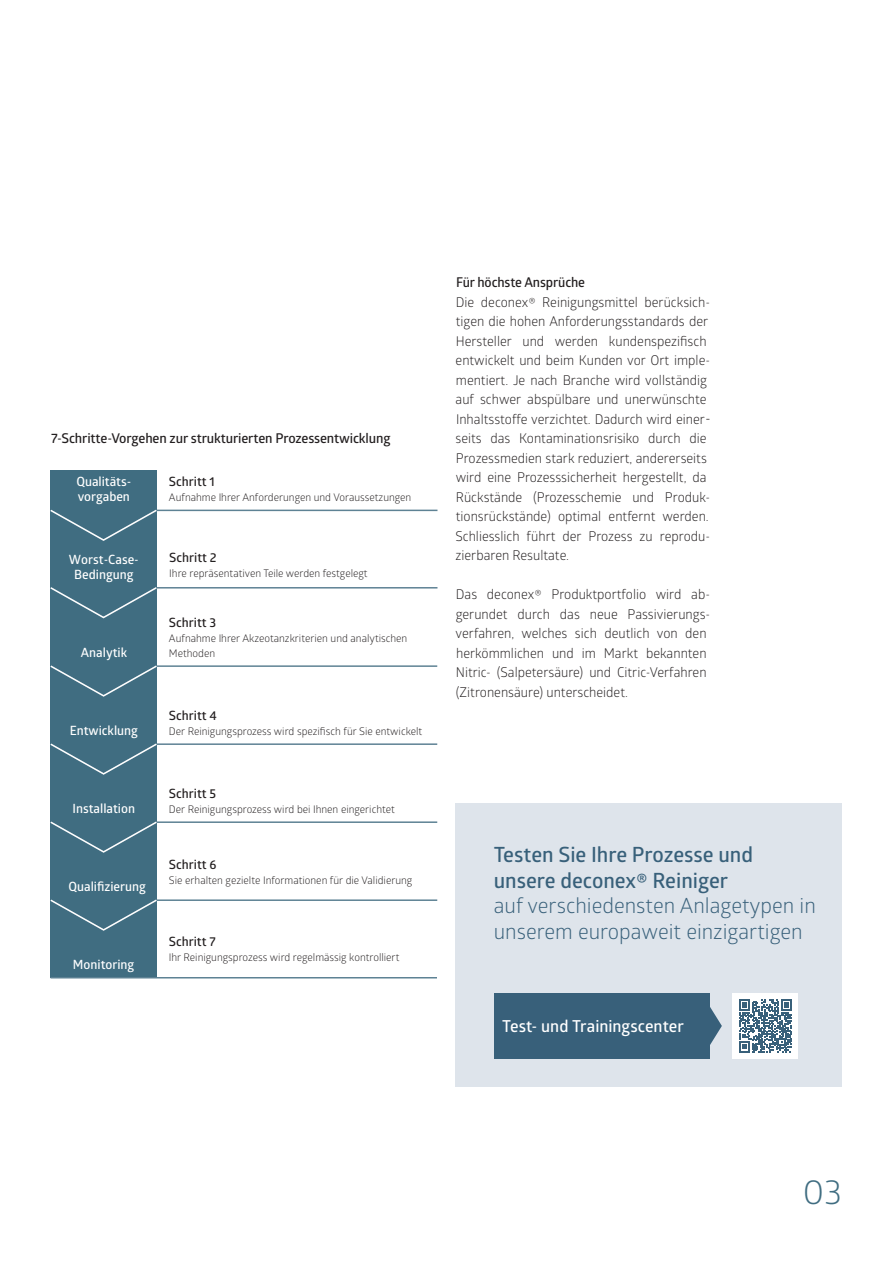
<style>
.page{position:relative;width:893px;height:1263px;background:#fff}
.page>*{position:absolute;margin:0;border:0;box-sizing:border-box;transform-origin:0 0}
.t1{font:34.5px "Glober";color:#406d81}
.t2{font:21px/25.5px "Glober";color:#38607a}
.t3{font:600 21px/25.5px "Glober";color:#38607a}
.t4{font:600 16.5px "Glober";color:#fff}
.t5{font:13.5px/19.5px "Glober";color:#231f20}
.t6{font:600 13.5px "Glober";letter-spacing:-.01em;color:#231f20}
.t7{font:600 12.75px/15px "Glober";color:#fff}
.t8{font:600 12.75px "Glober";color:#231f20}
.t9{font:10.5px/15px "Glober";color:#231f20}
</style>
<div class="page">
<div style="left:51px;top:470px;width:106px;height:507px;background:#406d81"></div>
<hr style="left:51px;top:977px;width:386px;height:1px;background:#5e8294">
<svg style="left:50px;top:508px;width:388px;height:34px"></svg>
<svg style="left:50px;top:586px;width:388px;height:33px"></svg>
<svg style="left:50px;top:664px;width:388px;height:33px"></svg>
<svg style="left:50px;top:742px;width:388px;height:34px"></svg>
<svg style="left:50px;top:820px;width:388px;height:34px"></svg>
<svg style="left:50px;top:898px;width:388px;height:34px"></svg>
<div style="left:455px;top:803px;width:387px;height:284px;background:#dee4eb"></div>
<div style="left:494px;top:993px;width:215px;height:65px;background:#38607a"></div>
<svg style="left:709px;top:1006px;width:13px;height:40px"></svg>
<div style="left:732px;top:993px;width:66px;height:66px;background:#fff"></div>
<svg style="left:739px;top:999px;width:53px;height:53px"></svg>
<p class="t6" style="left:51px;top:429px;width:341px">7-Schritte-Vorgehen zur strukturierten Prozessentwicklung</p>
<p class="t7" style="left:76px;top:474px;width:56px">Qualitäts&shy;vorgaben</p>
<p class="t7" style="left:69px;top:551px;width:71px;text-align:center">Worst-Case-<br>Bedingung</p>
<p class="t7" style="left:81px;top:645px;width:48px">Analytik</p>
<p class="t7" style="left:70px;top:723px;width:70px">Entwicklung</p>
<p class="t7" style="left:73px;top:801px;width:64px">Installation</p>
<p class="t7" style="left:69px;top:879px;width:79px">Qualifizierung</p>
<p class="t7" style="left:73px;top:956px;width:63px">Monitoring</p>
<p class="t8" style="left:169px;top:473px;width:47px">Schritt 1</p>
<p class="t9" style="left:169px;top:490px;width:244px">Aufnahme Ihrer Anforderungen und Voraussetzungen</p>
<p class="t8" style="left:169px;top:549px;width:49px">Schritt 2</p>
<p class="t9" style="left:169px;top:565px;width:200px">Ihre repräsentativen Teile werden festgelegt</p>
<p class="t8" style="left:169px;top:614px;width:49px">Schritt 3</p>
<p class="t9" style="left:169px;top:630px;width:240px">Aufnahme Ihrer Akzeotanzkriterien und analytischen<br>Methoden</p>
<p class="t8" style="left:169px;top:707px;width:50px">Schritt 4</p>
<p class="t9" style="left:169px;top:724px;width:255px">Der Reinigungsprozess wird spezifisch für Sie entwickelt</p>
<p class="t8" style="left:169px;top:785px;width:49px">Schritt 5</p>
<p class="t9" style="left:169px;top:802px;width:227px">Der Reinigungsprozess wird bei Ihnen eingerichtet</p>
<p class="t8" style="left:169px;top:855px;width:49px">Schritt 6</p>
<p class="t9" style="left:169px;top:872px;width:245px">Sie erhalten gezielte Informationen für die Validierung</p>
<p class="t8" style="left:169px;top:933px;width:49px">Schritt 7</p>
<p class="t9" style="left:169px;top:950px;width:232px">Ihr Reinigungsprozess wird regelmässig kontrolliert</p>
<p class="t6" style="left:456px;top:273px;width:130px">Für höchste Ansprüche</p>
<p class="t5" style="left:455px;top:291px;width:256px">Die deconex® Reinigungsmittel berücksich&shy;tigen die hohen Anforderungsstandards der Hersteller und werden kundenspezifisch entwickelt und beim Kunden vor Ort imple&shy;mentiert. Je nach Branche wird vollständig auf schwer abspülbare und unerwünschte Inhaltsstoffe verzichtet. Dadurch wird einer&shy;seits das Kontaminationsrisiko durch die Prozessmedien stark reduziert, andererseits wird eine Prozesssicherheit hergestellt, da Rückstände (Prozesschemie und Produk&shy;tionsrückstände) optimal entfernt werden.<br>Schliesslich führt der Prozess zu reprodu&shy;zierbaren Resultate.</p>
<p class="t5" style="left:456px;top:584px;width:256px">Das deconex® Produktportfolio wird ab&shy;gerundet durch das neue Passivierungs&shy;verfahren, welches sich deutlich von den herkömmlichen und im Markt bekannten Nitric- (Salpetersäure) und Citric-Verfahren (Zitronensäure) unterscheidet.</p>
<h2 class="t3" style="left:494px;top:841px;width:261px">Testen Sie Ihre Prozesse und unsere deconex® Reiniger</h2>
<h2 class="t2" style="left:494px;top:892px;width:324px">auf verschiedensten Anlagetypen in unserem europaweit einzigartigen</h2>
<p class="t4" style="left:502px;top:1014px;width:183px">Test- und Trainingscenter</p>
<h1 class="t1" style="left:803px;top:1167px;width:41px">03</h1>
</div>
